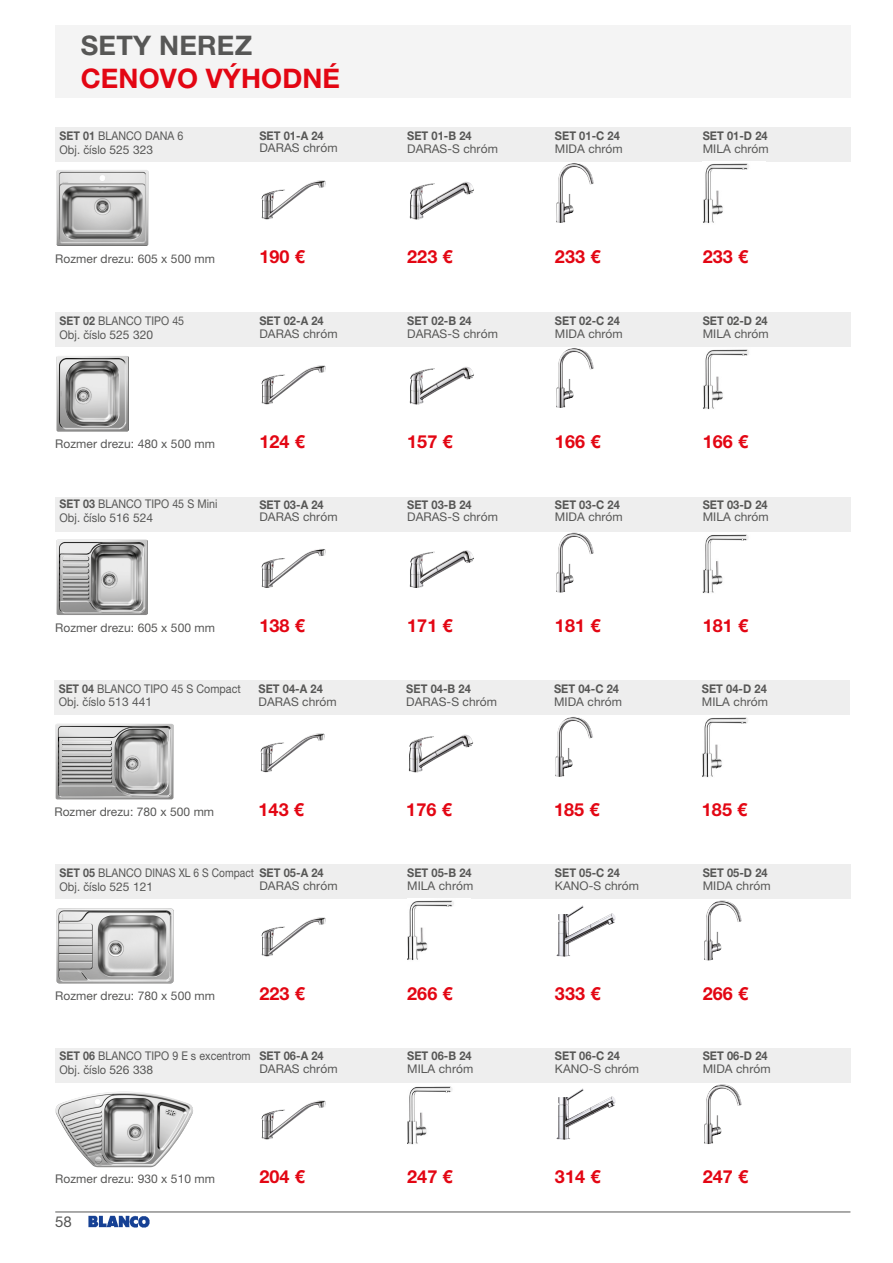
<style>
.page{position:relative;width:893px;height:1263px;background:#fff}
.page>*{position:absolute;margin:0;border:0;box-sizing:border-box;transform-origin:0 0}
.t1{font:700 27px "Helvetica Neue LT Pro";letter-spacing:.005em;color:#e30613}
.t2{font:700 27px "Helvetica Neue LT Pro";letter-spacing:.01em;color:#575756}
.t3{font:700 18px "Helvetica Neue LT Pro";letter-spacing:.005em;color:#e30613}
.t4{font:15px "Helvetica Neue LT Pro";color:#575756}
.t5{font:12px "Helvetica Neue LT Pro";letter-spacing:.005em;color:#575756}
.t6{font:12px/13.5px "Helvetica Neue LT Pro";letter-spacing:.005em;color:#575756;scale:.89 1}
.t7{font:700 12px "Helvetica Neue LT Pro";letter-spacing:.005em;color:#575756;scale:.92 1}
.s1{font-weight:700}
</style>
<div class="page">
<hr style="left:55px;top:1211px;width:795px;height:1px;background:#575756">
<img style="left:88px;top:1215px;width:62px;height:13px">
<div style="left:55px;top:312px;width:795px;height:34px;background:#eee"></div>
<img style="left:56px;top:356px;width:73px;height:75px">
<img style="left:261px;top:365px;width:65px;height:39px">
<img style="left:410px;top:367px;width:64px;height:37px">
<img style="left:556px;top:348px;width:38px;height:60px">
<img style="left:703px;top:349px;width:46px;height:61px">
<div style="left:55px;top:497px;width:795px;height:34px;background:#eee"></div>
<img style="left:56px;top:539px;width:92px;height:76px">
<img style="left:261px;top:549px;width:65px;height:39px">
<img style="left:410px;top:550px;width:64px;height:38px">
<img style="left:556px;top:532px;width:38px;height:60px">
<img style="left:703px;top:534px;width:46px;height:59px">
<div style="left:54px;top:681px;width:796px;height:34px;background:#eee"></div>
<img style="left:55px;top:724px;width:118px;height:75px">
<img style="left:261px;top:733px;width:64px;height:39px">
<img style="left:409px;top:734px;width:64px;height:38px">
<img style="left:555px;top:717px;width:38px;height:60px">
<img style="left:702px;top:717px;width:46px;height:60px">
<div style="left:55px;top:26px;width:795px;height:72px;background:#f4f4f4"></div>
<div style="left:55px;top:127px;width:795px;height:34px;background:#eee"></div>
<img style="left:261px;top:180px;width:65px;height:40px">
<img style="left:410px;top:182px;width:64px;height:37px">
<img style="left:556px;top:163px;width:38px;height:60px">
<img style="left:703px;top:163px;width:46px;height:61px">
<img style="left:56px;top:170px;width:92px;height:76px">
<div style="left:55px;top:1049px;width:795px;height:34px;background:#eee"></div>
<img style="left:261px;top:1100px;width:65px;height:40px">
<img style="left:407px;top:1086px;width:46px;height:59px">
<img style="left:557px;top:1088px;width:59px;height:51px">
<img style="left:55px;top:1091px;width:138px;height:76px">
<img style="left:704px;top:1084px;width:38px;height:60px">
<div style="left:55px;top:864px;width:795px;height:34px;background:#eee"></div>
<img style="left:261px;top:917px;width:65px;height:39px">
<img style="left:407px;top:900px;width:47px;height:61px">
<img style="left:557px;top:905px;width:59px;height:51px">
<img style="left:704px;top:900px;width:38px;height:60px">
<img style="left:56px;top:908px;width:118px;height:75px">
<h1 class="t2" style="left:81px;top:29px;width:173px">SETY NEREZ</h1>
<h1 class="t1" style="left:81px;top:61px;width:261px">CENOVO VÝHODNÉ</h1>
<p class="t6" style="left:60px;top:129px;width:141px"><span class="s1">SET 01</span> BLANCO DANA 6<br>Obj. číslo 525 323</p>
<p class="t7" style="left:259px;top:128px;width:71px">SET 01-A 24</p>
<p class="t5" style="left:259px;top:141px;width:80px">DARAS chróm</p>
<p class="t7" style="left:407px;top:128px;width:72px">SET 01-B 24</p>
<p class="t5" style="left:407px;top:141px;width:92px">DARAS-S chróm</p>
<p class="t7" style="left:555px;top:128px;width:72px">SET 01-C 24</p>
<p class="t5" style="left:555px;top:141px;width:69px">MIDA chróm</p>
<p class="t7" style="left:703px;top:128px;width:72px">SET 01-D 24</p>
<p class="t5" style="left:703px;top:141px;width:68px">MILA chróm</p>
<p class="t5" style="left:55px;top:251px;width:161px">Rozmer drezu: 605 x 500 mm</p>
<h2 class="t3" style="left:259px;top:245px;width:47px">190 €</h2>
<h2 class="t3" style="left:407px;top:245px;width:47px">223 €</h2>
<h2 class="t3" style="left:555px;top:245px;width:47px">233 €</h2>
<h2 class="t3" style="left:703px;top:245px;width:47px">233 €</h2>
<p class="t6" style="left:60px;top:314px;width:142px"><span class="s1">SET 02</span> BLANCO TIPO 45<br>Obj. číslo 525 320</p>
<p class="t7" style="left:259px;top:313px;width:71px">SET 02-A 24</p>
<p class="t5" style="left:259px;top:326px;width:80px">DARAS chróm</p>
<p class="t7" style="left:407px;top:313px;width:72px">SET 02-B 24</p>
<p class="t5" style="left:407px;top:326px;width:92px">DARAS-S chróm</p>
<p class="t7" style="left:555px;top:313px;width:72px">SET 02-C 24</p>
<p class="t5" style="left:555px;top:326px;width:69px">MIDA chróm</p>
<p class="t7" style="left:703px;top:313px;width:72px">SET 02-D 24</p>
<p class="t5" style="left:703px;top:326px;width:68px">MILA chróm</p>
<p class="t5" style="left:55px;top:436px;width:161px">Rozmer drezu: 480 x 500 mm</p>
<h2 class="t3" style="left:259px;top:430px;width:47px">124 €</h2>
<h2 class="t3" style="left:407px;top:430px;width:47px">157 €</h2>
<h2 class="t3" style="left:555px;top:430px;width:47px">166 €</h2>
<h2 class="t3" style="left:703px;top:430px;width:47px">166 €</h2>
<p class="t6" style="left:60px;top:497px;width:179px"><span class="s1">SET 03</span> BLANCO TIPO 45 S Mini<br>Obj. číslo 516 524</p>
<p class="t7" style="left:259px;top:497px;width:71px">SET 03-A 24</p>
<p class="t5" style="left:259px;top:510px;width:80px">DARAS chróm</p>
<p class="t7" style="left:407px;top:497px;width:72px">SET 03-B 24</p>
<p class="t5" style="left:407px;top:510px;width:92px">DARAS-S chróm</p>
<p class="t7" style="left:555px;top:497px;width:72px">SET 03-C 24</p>
<p class="t5" style="left:555px;top:510px;width:69px">MIDA chróm</p>
<p class="t7" style="left:703px;top:497px;width:72px">SET 03-D 24</p>
<p class="t5" style="left:703px;top:510px;width:68px">MILA chróm</p>
<p class="t5" style="left:55px;top:620px;width:161px">Rozmer drezu: 605 x 500 mm</p>
<h2 class="t3" style="left:259px;top:614px;width:47px">138 €</h2>
<h2 class="t3" style="left:407px;top:614px;width:47px">171 €</h2>
<h2 class="t3" style="left:555px;top:614px;width:47px">181 €</h2>
<h2 class="t3" style="left:703px;top:614px;width:47px">181 €</h2>
<p class="t6" style="left:59px;top:682px;width:206px"><span class="s1">SET 04</span> BLANCO TIPO 45 S Compact<br>Obj. číslo 513 441</p>
<p class="t7" style="left:259px;top:681px;width:71px">SET 04-A 24</p>
<p class="t5" style="left:259px;top:694px;width:80px">DARAS chróm</p>
<p class="t7" style="left:406px;top:681px;width:72px">SET 04-B 24</p>
<p class="t5" style="left:406px;top:694px;width:92px">DARAS-S chróm</p>
<p class="t7" style="left:554px;top:681px;width:72px">SET 04-C 24</p>
<p class="t5" style="left:554px;top:694px;width:69px">MIDA chróm</p>
<p class="t7" style="left:702px;top:681px;width:72px">SET 04-D 24</p>
<p class="t5" style="left:702px;top:694px;width:68px">MILA chróm</p>
<p class="t5" style="left:54px;top:804px;width:161px">Rozmer drezu: 780 x 500 mm</p>
<h2 class="t3" style="left:259px;top:798px;width:47px">143 €</h2>
<h2 class="t3" style="left:406px;top:798px;width:47px">176 €</h2>
<h2 class="t3" style="left:554px;top:798px;width:47px">185 €</h2>
<h2 class="t3" style="left:702px;top:798px;width:47px">185 €</h2>
<p class="t6" style="left:60px;top:866px;width:298px"><span class="s1">SET 05</span> BLANCO DINAS XL 6 S Compact <span class="s1">SET 05-A 24<br></span>Obj. číslo 525 121</p>
<p class="t5" style="left:259px;top:878px;width:80px">DARAS chróm</p>
<p class="t7" style="left:407px;top:865px;width:72px">SET 05-B 24</p>
<p class="t5" style="left:407px;top:878px;width:68px">MILA chróm</p>
<p class="t7" style="left:555px;top:865px;width:72px">SET 05-C 24</p>
<p class="t5" style="left:555px;top:878px;width:86px">KANO-S chróm</p>
<p class="t7" style="left:703px;top:865px;width:72px">SET 05-D 24</p>
<p class="t5" style="left:703px;top:878px;width:69px">MIDA chróm</p>
<p class="t5" style="left:55px;top:988px;width:161px">Rozmer drezu: 780 x 500 mm</p>
<h2 class="t3" style="left:259px;top:982px;width:47px">223 €</h2>
<h2 class="t3" style="left:407px;top:982px;width:47px">266 €</h2>
<h2 class="t3" style="left:555px;top:982px;width:47px">333 €</h2>
<h2 class="t3" style="left:703px;top:982px;width:47px">266 €</h2>
<p class="t6" style="left:60px;top:1049px;width:216px"><span class="s1">SET 06</span> BLANCO TIPO 9 E s excentrom<br>Obj. číslo 526 338</p>
<p class="t7" style="left:259px;top:1048px;width:71px">SET 06-A 24</p>
<p class="t5" style="left:259px;top:1061px;width:80px">DARAS chróm</p>
<p class="t7" style="left:407px;top:1048px;width:72px">SET 06-B 24</p>
<p class="t5" style="left:407px;top:1061px;width:68px">MILA chróm</p>
<p class="t7" style="left:555px;top:1048px;width:72px">SET 06-C 24</p>
<p class="t5" style="left:555px;top:1061px;width:86px">KANO-S chróm</p>
<p class="t7" style="left:703px;top:1048px;width:72px">SET 06-D 24</p>
<p class="t5" style="left:703px;top:1061px;width:69px">MIDA chróm</p>
<p class="t5" style="left:55px;top:1171px;width:161px">Rozmer drezu: 930 x 510 mm</p>
<h2 class="t3" style="left:259px;top:1165px;width:47px">204 €</h2>
<h2 class="t3" style="left:407px;top:1165px;width:47px">247 €</h2>
<h2 class="t3" style="left:555px;top:1165px;width:47px">314 €</h2>
<h2 class="t3" style="left:703px;top:1165px;width:47px">247 €</h2>
<p class="t4" style="left:55px;top:1212px;width:18px">58</p>
</div>
